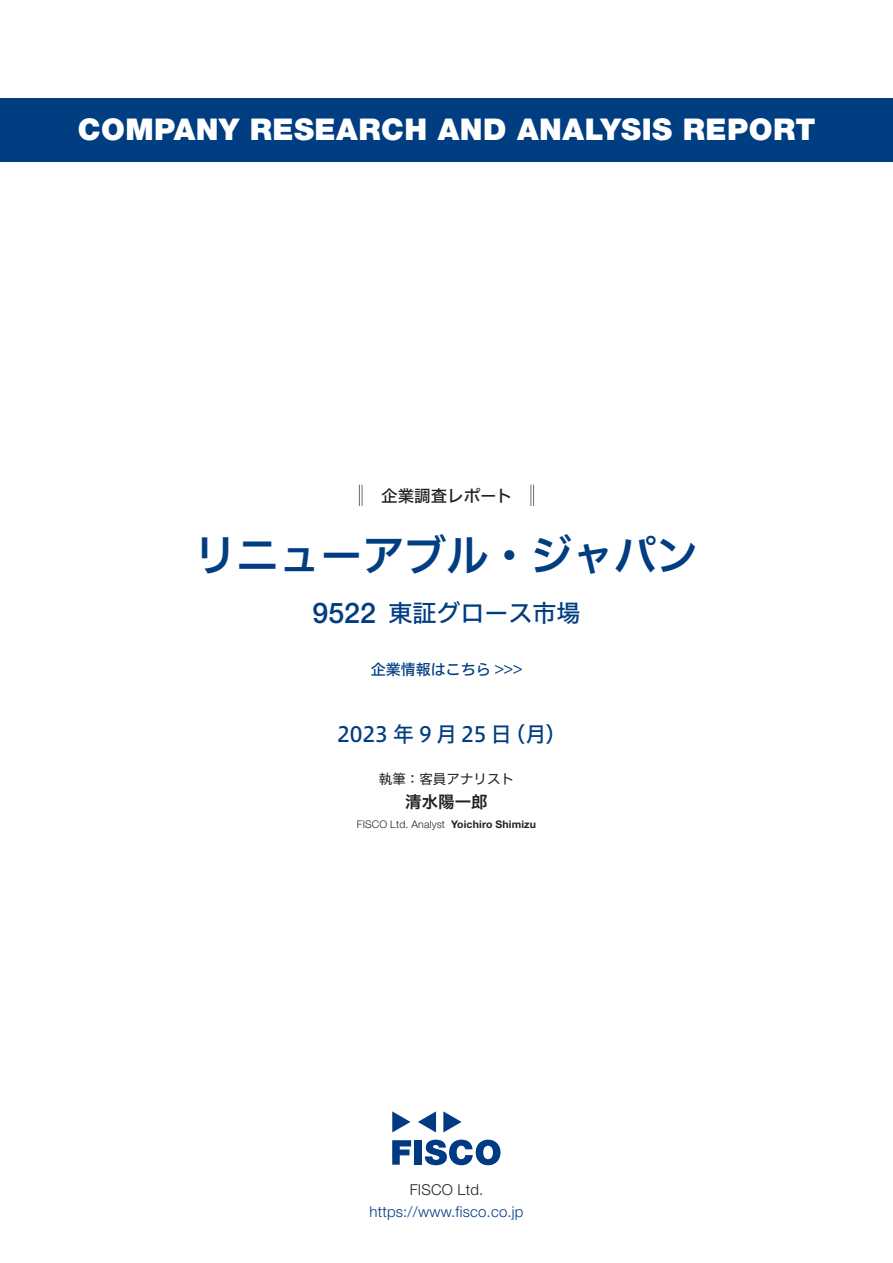
<style>
.page{position:relative;width:893px;height:1263px;background:#fff}
.page>*{position:absolute;margin:0;border:0;box-sizing:border-box;transform-origin:0 0}
.t1{font:42px "Hiragino UD Sans F Std N W6";color:#003d81}
.t2{font:900 30px "Helvetica Neue LT Std";letter-spacing:.015em;color:#fff}
.t3{font:500 28.5px "Helvetica Neue LT Std";color:#003d81}
.t4{font:24px "Hiragino UD Sans F Std N W5";color:#003d81}
.t5{font:21px "Hiragino UD Sans F Std N W5";letter-spacing:.2em;color:#003d81}
.t6{font:16.5px "Hiragino UD Sans F Std N W5";color:#231f20}
.t7{font:16.5px "Hiragino UD Sans F Std N W6";color:#231f20}
.t8{font:300 15px "Helvetica Neue LT Std";letter-spacing:.015em;color:#003d81}
.t9{font:15px "Hiragino UD Sans F Std N W5";color:#003d81}
.t10{font:300 15px "Helvetica Neue LT Std";letter-spacing:.015em;color:#231f20}
.t11{font:13.5px "Hiragino UD Sans F Std N W4";color:#231f20}
.t12{font:300 10.5px "Helvetica Neue LT Std";letter-spacing:.015em;color:#231f20}
.t13{font:700 10.5px "Helvetica Neue LT Std";letter-spacing:.015em;color:#231f20}
</style>
<div class="page">
<svg style="left:392px;top:1140px;width:19px;height:25px"></svg>
<div style="left:414px;top:1140px;width:8px;height:25px;background:#003a83"></div>
<svg style="left:425px;top:1139px;width:75px;height:26px"></svg>
<svg style="left:392px;top:1111px;width:18px;height:21px"></svg>
<svg style="left:443px;top:1111px;width:19px;height:21px"></svg>
<svg style="left:418px;top:1111px;width:18px;height:21px"></svg>
<div style="left:0;top:98px;width:893px;height:64px;background:#003d81"></div>
<svg style="left:359px;top:485px;width:4px;height:21px"></svg>
<svg style="left:531px;top:485px;width:3px;height:21px"></svg>
<p class="t2" style="left:78px;top:112px;width:739px">COMPANY RESEARCH AND ANALYSIS REPORT</p>
<p class="t6" style="left:365px;top:483px;width:149px">　企業調査レポート</p>
<h1 class="t1" style="left:194px;top:523px;width:506px">リニューアブル・ジャパン</h1>
<p class="t3" style="left:313px;top:596px;width:65px">9522</p>
<p class="t4" style="left:388px;top:594px;width:193px">東証グロース市場</p>
<p class="t9" style="left:371px;top:658px;width:153px">企業情報はこちら &lt;&lt;&lt;</p>
<p class="t5" style="left:337px;top:718px;width:176px">2023年9月25日</p>
<p class="t5" style="left:505px;top:718px;width:63px">（月(</p>
<p class="t11" style="left:379px;top:768px;width:137px">執筆：客員アナリスト</p>
<p class="t7" style="left:405px;top:789px;width:84px">清水陽一郎</p>
<p class="t13" style="left:451px;top:818px;width:87px">Yoichiro Shimizu</p>
<p class="t12" style="left:357px;top:818px;width:90px">FISCO Ltd. Analyst</p>
<p class="t10" style="left:410px;top:1180px;width:75px">FISCO Ltd.</p>
<p class="t8" style="left:369px;top:1202px;width:156px">https://www.fisco.co j p.</p>
</div>
